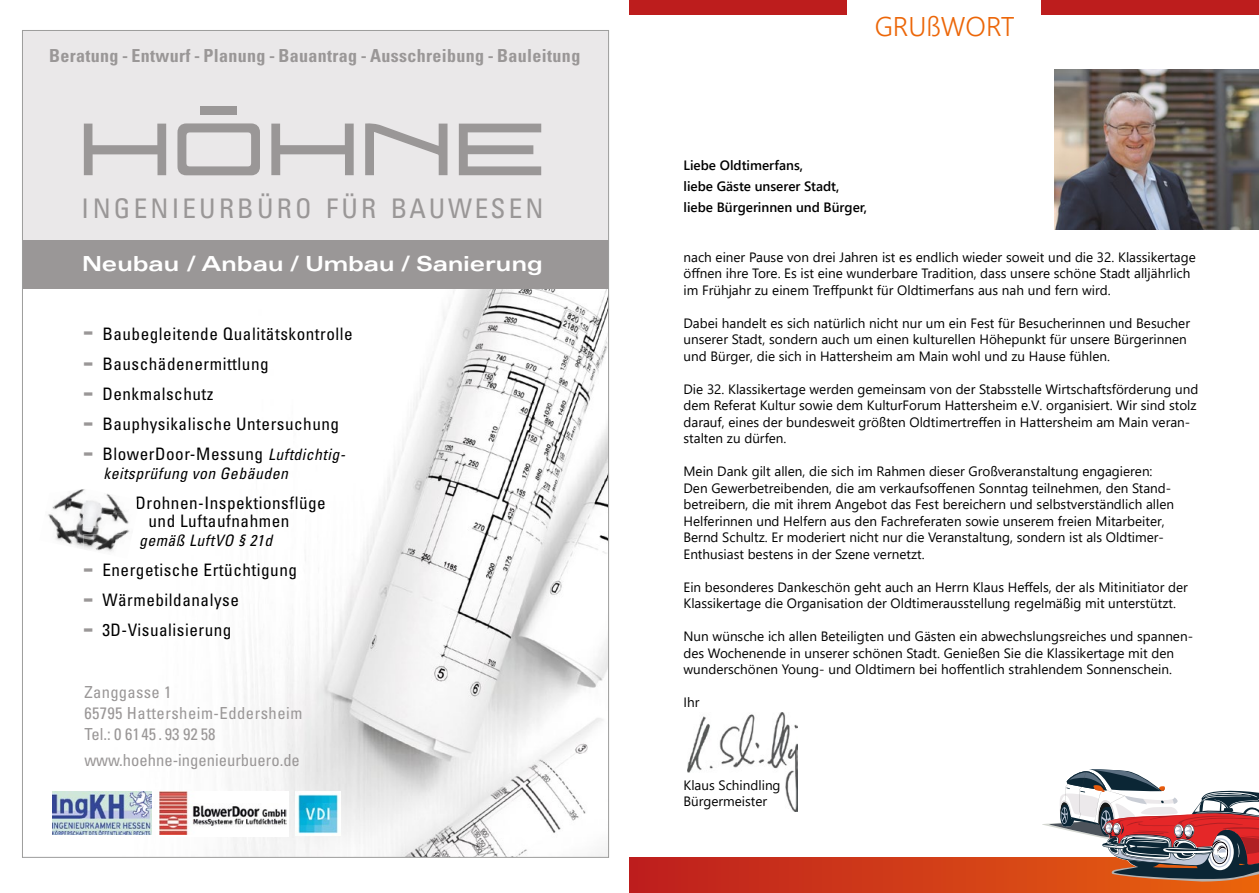
<style>
.page{position:relative;width:1259px;height:893px;background:#fff}
.page>*{position:absolute;margin:0;border:0;box-sizing:border-box;transform-origin:0 0}
.t1{font:condensed 27px "Univers";letter-spacing:.12em;color:#9a9797}
.t2{font:300 27px "Segoe UI";color:#ec6608}
.t3{font:700 expanded 20.7px "Univers";color:#fff}
.t4{font:700 condensed 18px "Univers";letter-spacing:.02em;color:#9a9797}
.t5{font:condensed 17.25px/18.6px "Univers";letter-spacing:.03em;color:#000}
.t6{font:condensed 16.65px/20.7px "Univers";letter-spacing:.02em;color:#9a9797}
.t7{font:condensed 16.65px "Univers";color:#9a9797}
.t8{font:italic condensed 15.75px "Univers";letter-spacing:.03em;color:#000}
.t9{font:13.5px/16.5px "Segoe UI";color:#000}
.t10{font:600 13.5px/21px "Segoe UI";color:#000}
.s1{font-weight:900;font-stretch:expanded;font-size:18.6px;color:#9a9797}
.s2{font-style:italic;font-size:15.75px}
</style>
<div class="page">
<img style="left:688px;top:713px;width:109px;height:98px">
<div style="left:22px;top:30px;width:586px;height:210px;background:#eae8e9"></div>
<img style="left:52px;top:289px;width:555px;height:566px">
<div style="left:22px;top:240px;width:586px;height:49px;background:#9a9797"></div>
<svg style="left:459px;top:124px;width:82px;height:51px"></svg>
<svg style="left:177px;top:123px;width:83px;height:52px"></svg>
<svg style="left:271px;top:124px;width:83px;height:51px"></svg>
<svg style="left:84px;top:124px;width:82px;height:51px"></svg>
<svg style="left:365px;top:123px;width:82px;height:52px"></svg>
<div style="left:200px;top:106px;width:37px;height:9px;background:#9a9797"></div>
<img style="left:52px;top:791px;width:100px;height:43px">
<img style="left:295px;top:791px;width:45px;height:45px">
<img style="left:52px;top:489px;width:85px;height:40px">
<img style="left:48px;top:511px;width:85px;height:48px">
<img style="left:83px;top:496px;width:57px;height:16px">
<img style="left:83px;top:515px;width:53px;height:13px">
<img style="left:83px;top:534px;width:49px;height:15px">
<div style="left:160px;top:791px;width:129px;height:45px;background:#fff"></div>
<img style="left:160px;top:791px;width:126px;height:44px">
<img style="left:1054px;top:69px;width:205px;height:161px">
<div style="left:629px;top:0;width:218px;height:15px;background:#bd1d1d"></div>
<div style="left:1041px;top:0;width:218px;height:15px;background:#bd1d1d"></div>
<div style="left:629px;top:857px;width:630px;height:36px;background:linear-gradient(to right,#bd1d1f,#ea640d)"></div>
<svg style="left:1041px;top:769px;width:218px;height:113px"></svg>
<h3 class="t4" style="left:49px;top:45px;width:532px">Beratung - Entwurf - Planung - Bauantrag - Ausschreibung - Bauleitung</h3>
<h1 class="t1" style="left:81px;top:191px;width:463px">INGENIEURBÜRO FÜR BAUWESEN</h1>
<h2 class="t3" style="left:82px;top:252px;width:462px">Neubau / Anbau / Umbau / Sanierung</h2>
<p class="t5" style="left:83px;top:324px;width:271px"><span class="s1">-</span> Baubegleitende Qualitätskontrolle</p>
<p class="t5" style="left:83px;top:354px;width:187px"><span class="s1">-</span> Bauschädenermittlung</p>
<p class="t5" style="left:83px;top:384px;width:132px"><span class="s1">-</span> Denkmalschutz</p>
<p class="t5" style="left:83px;top:414px;width:257px"><span class="s1">-</span> Bauphysikalische Untersuchung</p>
<p class="t5" style="left:83px;top:444px;width:263px"><span class="s1">-</span> BlowerDoor-Messung <span class="s2">Luftdichtig-</span></p>
<p class="t8" style="left:103px;top:463px;width:186px">keitsprüfung von Gebäuden</p>
<p class="t5" style="left:148px;top:493px;width:179px;text-indent:-13px">Drohnen-Inspektionsflüge und Luftaufnahmen</p>
<p class="t8" style="left:139px;top:530px;width:135px">gemäß LuftVO § 21d</p>
<p class="t5" style="left:83px;top:560px;width:215px"><span class="s1">-</span> Energetische Ertüchtigung</p>
<p class="t5" style="left:83px;top:590px;width:157px"><span class="s1">-</span> Wärmebildanalyse</p>
<p class="t5" style="left:83px;top:620px;width:150px"><span class="s1">-</span> 3D-Visualisierung</p>
<p class="t6" style="left:84px;top:682px;width:219px">Zanggasse 1<br>65795 Hattersheim-Eddersheim<br>Tel.: 0 61 45 . 93 92 58</p>
<p class="t7" style="left:84px;top:749px;width:217px">www.hoehne-ingenieurbuero.de</p>
<h1 class="t2" style="left:874px;top:5px;width:142px">GRUßWORT</h1>
<p class="t10" style="left:683px;top:155px;width:185px">Liebe Oldtimerfans,<br>liebe Gäste unserer Stadt, liebe Bürgerinnen und Bürger,</p>
<p class="t9" style="left:683px;top:249px;width:514px">nach einer Pause von drei Jahren ist es endlich wieder soweit und die 32. Klassikertage öffnen ihre Tore. Es ist eine wunderbare Tradition, dass unsere schöne Stadt alljährlich im Frühjahr zu einem Treffpunkt für Oldtimerfans aus nah und fern wird.</p>
<p class="t9" style="left:683px;top:315px;width:508px">Dabei handelt es sich natürlich nicht nur um ein Fest für Besucherinnen und Besucher unserer Stadt, sondern auch um einen kulturellen Höhepunkt für unsere Bürgerinnen und Bürger, die sich in Hattersheim am Main wohl und zu Hause fühlen.</p>
<p class="t9" style="left:683px;top:381px;width:516px">Die 32. Klassikertage werden gemeinsam von der Stabsstelle Wirtschaftsförderung und dem Referat Kultur sowie dem KulturForum Hattersheim e.V. organisiert. Wir sind stolz darauf, eines der bundesweit größten Oldtimertreffen in Hattersheim am Main veran&shy;stalten zu dürfen.</p>
<p class="t9" style="left:683px;top:463px;width:492px">Mein Dank gilt allen, die sich im Rahmen dieser Großveranstaltung engagieren:<br>Den Gewerbetreibenden, die am verkaufsoffenen Sonntag teilnehmen, den Stand&shy;betreibern, die mit ihrem Angebot das Fest bereichern und selbstverständlich allen Helferinnen und Helfern aus den Fachreferaten sowie unserem freien Mitarbeiter, Bernd Schultz. Er moderiert nicht nur die Veranstaltung, sondern ist als Oldtimer-Enthusiast bestens in der Szene vernetzt.</p>
<p class="t9" style="left:683px;top:578px;width:506px">Ein besonderes Dankeschön geht auch an Herrn Klaus Heffels, der als Mitinitiator der<br>Klassikertage die Organisation der Oldtimerausstellung regelmäßig mit unterstützt.</p>
<p class="t9" style="left:683px;top:628px;width:511px">Nun wünsche ich allen Beteiligten und Gästen ein abwechslungsreiches und spannen&shy;des Wochenende in unserer schönen Stadt. Genießen Sie die Klassikertage mit den wunderschönen Young- und Oldtimern bei hoffentlich strahlendem Sonnenschein.</p>
<p class="t9" style="left:683px;top:694px;width:17px">Ihr</p>
<p class="t9" style="left:683px;top:776px;width:99px">Klaus Schindling<br>Bürgermeister</p>
</div>
